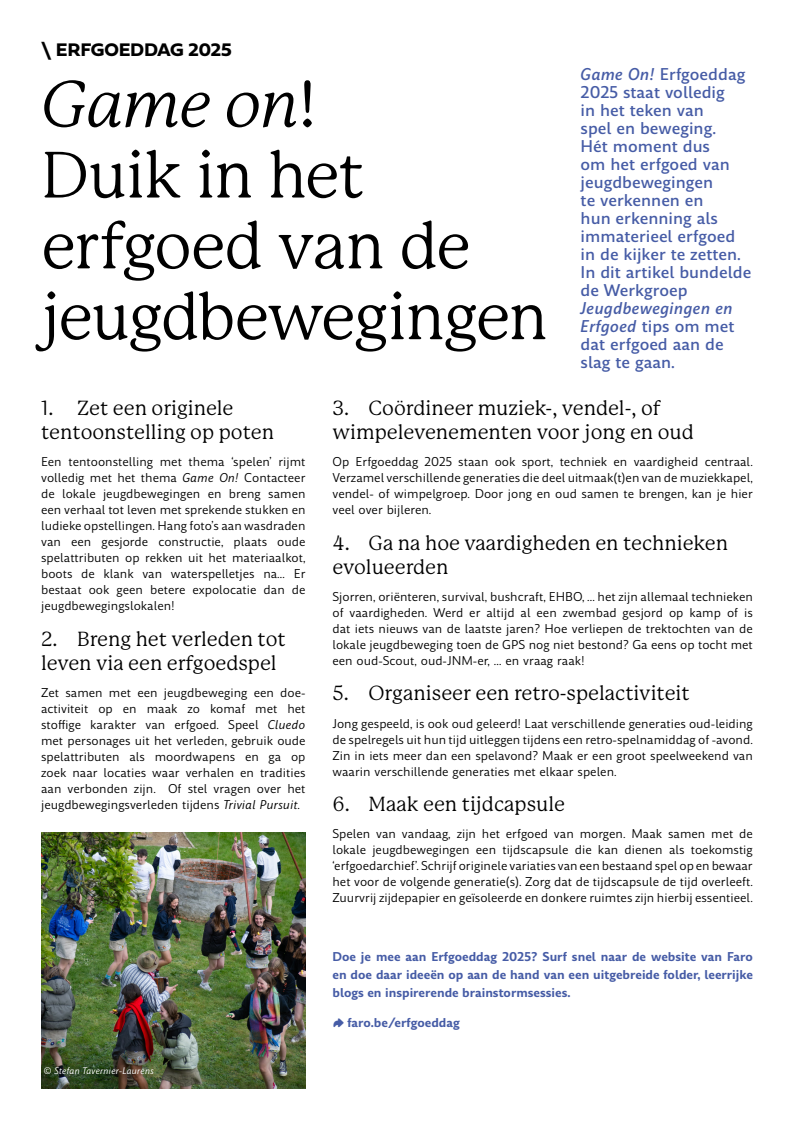
<style>
.page{position:relative;width:794px;height:1134px;background:#fff}
.page>*{position:absolute;margin:0;border:0;box-sizing:border-box;transform-origin:0 0}
.Categorie__groot{font:64px "P22 Mackinac Pro";letter-spacing:-.02em;color:#000}
.Categorie__groot-2{font:italic 64px "P22 Mackinac Pro";letter-spacing:-.03em;color:#000}
.Body{font:20px/24px "P22 Mackinac Pro";color:#000}
.Tip__tussentitel{font:20px/24px "P22 Mackinac Pro";color:#000}
.Categorie__groot-3{font:19px "Fieldwork Geo Bold";color:#000}
.Inleiding__groot{font:500 16px/18px "Amulya";color:#465ca6}
.Body-2{font:12px/16px "Amulya";color:#000;text-align:justify}
.Tip__tussentitel-2{font:12px/16px "Amulya";color:#000;text-align:justify}
.Inleiding__groot-2{font:700 12px/18px "Amulya";color:#465ca6;text-align:justify}
.Tip__tussentitel-3{font:italic 9px "Amulya";color:#fff}
.s1{font-style:normal}
.s2{font-style:italic}
</style>
<div class="page">
<img style="left:41px;top:832px;width:264px;height:256px">
<p class="Categorie__groot-3" style="left:41px;top:35px;width:192px">\ ERFGOEDDAG 2025</p>
<p class="Categorie__groot-2" style="left:41px;top:68px;width:277px">Game on<span class="s1">!</span></p>
<p class="Categorie__groot" style="left:41px;top:139px;width:325px">Duik in het</p>
<p class="Categorie__groot" style="left:41px;top:210px;width:431px">erfgoed van de</p>
<p class="Categorie__groot" style="left:41px;top:281px;width:508px">jeugdbewegingen</p>
<p class="Inleiding__groot" style="left:580px;top:65px;width:172px"><span class="s2">Game On!</span> Erfgoeddag<br>2025 staat volledig<br>in het teken van<br>spel en beweging.<br>Hét moment dus<br>om het erfgoed van jeugdbewegingen<br>te verkennen en<br>hun erkenning als immaterieel erfgoed in de kijker te zetten.<br>In dit artikel bundelde de Werkgroep<br><span class="s2">Jeugdbewegingen en<br>Erfgoed</span> tips om met dat erfgoed aan de slag te gaan.</p>
<p class="Tip__tussentitel" style="left:41px;top:396px;width:234px">1. Zet een originele tentoonstelling op poten</p>
<p class="Body-2" style="left:41px;top:454px;width:266px">Een tentoonstelling met thema ‘spelen’ rijmt volledig met het thema <span class="s2">Game On!</span> Contacteer de lokale jeugdbewegingen en breng samen een verhaal tot leven met sprekende stukken en ludieke opstellingen. Hang foto’s aan wasdraden van een gesjorde constructie, plaats oude spelattributen op rekken uit het materiaalkot, boots de klank van waterspelletjes na… Er bestaat ook geen betere expolocatie dan de jeugdbewegingslokalen!</p>
<p class="Tip__tussentitel" style="left:41px;top:627px;width:246px">2. Breng het verleden tot leven via een erfgoedspel</p>
<p class="Body-2" style="left:41px;top:685px;width:266px">Zet samen met een jeugdbeweging een doe&shy;activiteit op en maak zo komaf met het stoffige karakter van erfgoed. Speel <span class="s2">Cluedo </span>met personages uit het verleden, gebruik oude spelattributen als moordwapens en ga op zoek naar locaties waar verhalen en tradities aan verbonden zijn. Of stel vragen over het jeugdbewegingsverleden tijdens <span class="s2">Trivial Pursuit.</span></p>
<p class="Tip__tussentitel-3" style="left:44px;top:1065px;width:112px">© Stefan Tavernier-Laurens</p>
<p class="Body" style="left:332px;top:396px;width:363px">3. Coördineer muziek-, vendel-, of wimpelevenementen voor jong en oud</p>
<p class="Body-2" style="left:332px;top:454px;width:422px">Op Erfgoeddag 2025 staan ook sport, techniek en vaardigheid centraal.<br>Verzamel verschillende generaties die deel uitmaak(t)en van de muziekkapel, vendel- of wimpelgroep. Door jong en oud samen te brengen, kan je hier veel over bijleren.</p>
<p class="Body" style="left:332px;top:531px;width:397px">4. Ga na hoe vaardigheden en technieken evolueerden</p>
<p class="Body-2" style="left:332px;top:589px;width:422px">Sjorren, oriënteren, survival, bushcraft, EHBO, ... het zijn allemaal technieken of vaardigheden. Werd er altijd al een zwembad gesjord op kamp of is dat iets nieuws van de laatste jaren? Hoe verliepen de trektochten van de lokale jeugdbeweging toen de GPS nog niet bestond? Ga eens op tocht met een oud-Scout, oud-JNM-er, … en vraag raak!</p>
<p class="Body" style="left:332px;top:682px;width:359px">5. Organiseer een retro-spelactiviteit</p>
<p class="Body-2" style="left:332px;top:715px;width:422px">Jong gespeeld, is ook oud geleerd! Laat verschillende generaties oud-leiding de spelregels uit hun tijd uitleggen tijdens een retro-spelnamiddag of -avond.<br>Zin in iets meer dan een spelavond? Maak er een groot speelweekend van waarin verschillende generaties met elkaar spelen.</p>
<p class="Tip__tussentitel" style="left:332px;top:792px;width:234px">6. Maak een tijdcapsule</p>
<p class="Tip__tussentitel-2" style="left:332px;top:826px;width:422px">Spelen van vandaag, zijn het erfgoed van morgen. Maak samen met de lokale jeugdbewegingen een tijdscapsule die kan dienen als toekomstig ‘erfgoedarchief’. Schrijf originele variaties van een bestaand spel op en bewaar het voor de volgende generatie(s). Zorg dat de tijdscapsule de tijd overleeft.<br>Zuurvrij zijdepapier en geïsoleerde en donkere ruimtes zijn hierbij essentieel.</p>
<p class="Inleiding__groot-2" style="left:332px;top:948px;width:422px">Doe je mee aan Erfgoeddag 2025? Surf snel naar de website van Faro en doe daar ideeën op aan de hand van een uitgebreide folder, leerrijke blogs en inspirerende brainstormsessies.</p>
<p class="Inleiding__groot-2" style="left:347px;top:1013px;width:114px">faro.be/erfgoeddag</p>
</div>
